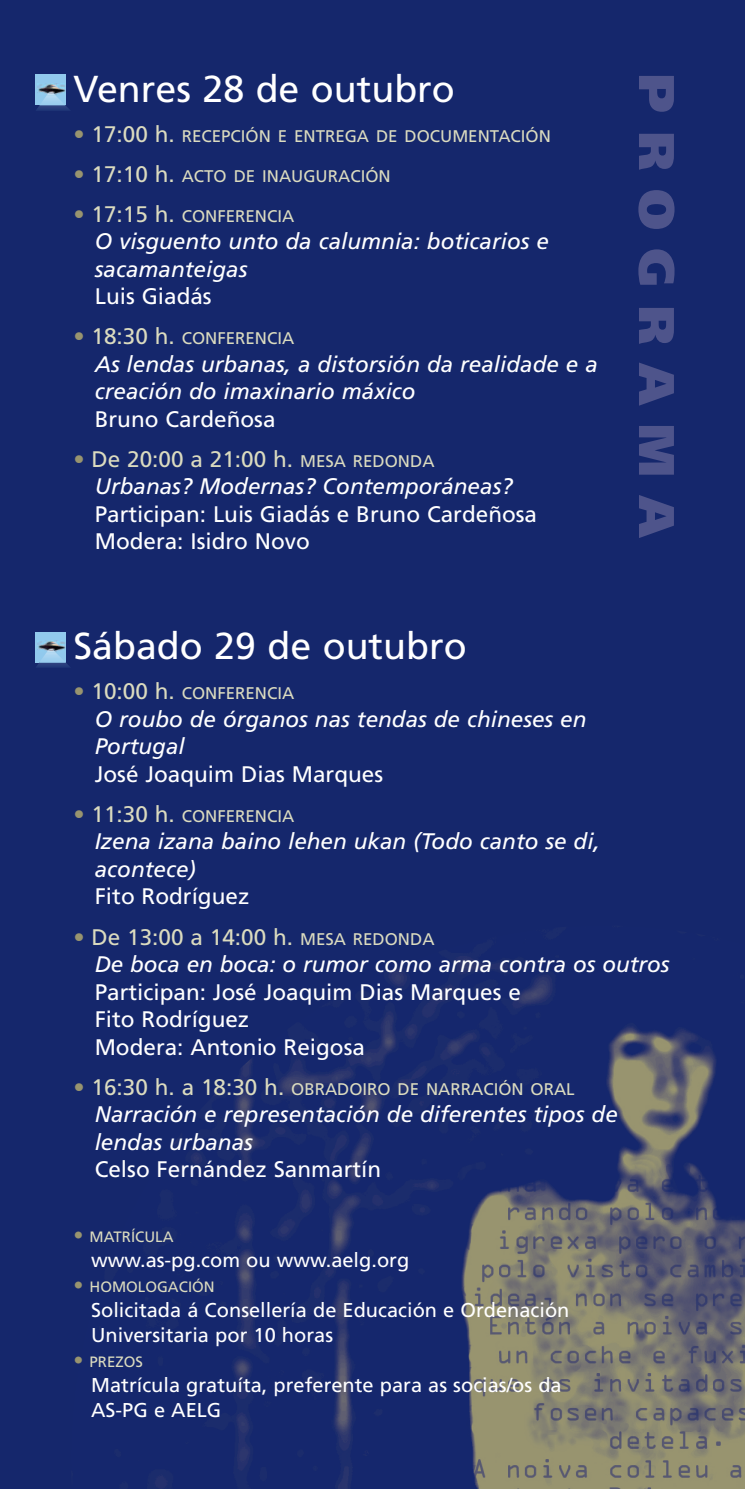
<style>
.page{position:relative;width:745px;height:1489px;background:#fff}
.page>*{position:absolute;margin:0;border:0;box-sizing:border-box;transform-origin:0 0}
.t1{font:900 50px "Frutiger";letter-spacing:.37em;color:#4e548b}
.t2{font:37.5px "Frutiger";color:#fff}
.t3{font:italic 22.5px/27.5px "Frutiger";color:#fff}
.t4{font:22.5px/27.5px "Frutiger";color:#fff}
.t5{font:20px/25px "Frutiger";color:#fff}
.t6{font:17px "Frutiger";color:#dbdbbf}
.t7{font:15px "Frutiger";color:#dbdbbf}
.s1{font-size:22.5px;color:#98946f}
.s2{font-size:22.5px}
.s3{font-style:normal;color:#98946f}
.s4{font-style:normal;color:#dbdbbf}
.s5{font-style:normal;font-size:17px;color:#dbdbbf}
.s6{font-size:20px;color:#98946f}
</style>
<div class="page">
<div style="left:0;top:0;width:744px;height:1488px;background:#15276c"></div>
<div style="left:35px;top:631px;width:31px;height:31px;background:#91c9ed"></div>
<img style="left:37px;top:640px;width:28px;height:12px">
<div style="left:35px;top:74px;width:31px;height:31px;background:#91c9ed"></div>
<img style="left:37px;top:83px;width:28px;height:12px">
<img style="left:155px;top:956px;width:589px;height:532px">
<img style="left:36px;top:105px;width:34px;height:6px">
<img style="left:42px;top:95px;width:20px;height:8px">
<svg style="left:47px;top:92px;width:8px;height:3px"></svg>
<img style="left:35px;top:662px;width:35px;height:5px">
<img style="left:42px;top:652px;width:20px;height:8px">
<svg style="left:46px;top:649px;width:10px;height:3px"></svg>
<h2 class="t2" style="left:73px;top:73px;width:382px">Venres 28 de outubro</h2>
<p class="t6" style="left:73px;top:129px;width:478px"><span class="s1">•</span> <span class="s2">17:00 h.</span> RECEPCIÓN E ENTREGA DE DOCUMENTACIÓN</p>
<p class="t6" style="left:73px;top:169px;width:318px"><span class="s1">•</span> <span class="s2">17:10 h.</span> ACTO DE INAUGURACIÓN</p>
<p class="t6" style="left:73px;top:209px;width:222px"><span class="s1">•</span> <span class="s2">17:15 h.</span> CONFERENCIA</p>
<p class="t3" style="left:95px;top:229px;width:455px">O visguento unto da calumnia: boticarios e sacamanteigas</p>
<p class="t4" style="left:95px;top:284px;width:118px">Luis Giadás</p>
<p class="t6" style="left:73px;top:331px;width:222px"><span class="s1">•</span> <span class="s2">18:30 h.</span> CONFERENCIA</p>
<p class="t3" style="left:95px;top:352px;width:504px">As lendas urbanas, a distorsión da realidade e a creación do imaxinario máxico</p>
<p class="t4" style="left:95px;top:407px;width:182px">Bruno Cardeñosa</p>
<p class="t3" style="left:95px;top:447px;width:419px;text-indent:-21px"><span class="s3">•</span> <span class="s4">De 20:00 a 21:00 h.</span> <span class="s5">MESA REDONDA<br></span>Urbanas? Modernas? Contemporáneas?</p>
<p class="t4" style="left:95px;top:502px;width:443px">Participan: Luis Giadás e Bruno Cardeñosa<br>Modera: Isidro Novo</p>
<h1 class="t1" style="left:676px;top:73px;width:467px;rotate:90deg">PROGRAMA</h1>
<h2 class="t2" style="left:73px;top:631px;width:394px">Sábado 29 de outubro</h2>
<p class="t6" style="left:73px;top:686px;width:222px"><span class="s1">•</span> <span class="s2">10:00 h.</span> CONFERENCIA</p>
<p class="t3" style="left:95px;top:707px;width:493px">O roubo de órganos nas tendas de chineses en<br>Portugal</p>
<p class="t4" style="left:95px;top:762px;width:290px">José Joaquim Dias Marques</p>
<p class="t6" style="left:73px;top:809px;width:222px"><span class="s1">•</span> <span class="s2">11:30 h.</span> CONFERENCIA</p>
<p class="t3" style="left:95px;top:829px;width:506px">Izena izana baino lehen ukan (Todo canto se di, acontece)</p>
<p class="t4" style="left:95px;top:884px;width:156px">Fito Rodríguez</p>
<p class="t3" style="left:95px;top:924px;width:576px;text-indent:-21px"><span class="s3">•</span> <span class="s4">De 13:00 a 14:00 h.</span> <span class="s5">MESA REDONDA<br></span>De boca en boca: o rumor como arma contra os outros</p>
<p class="t4" style="left:95px;top:979px;width:427px">Participan: José Joaquim Dias Marques e<br>Fito Rodríguez<br>Modera: Antonio Reigosa</p>
<p class="t6" style="left:73px;top:1081px;width:502px"><span class="s1">•</span> <span class="s2">16:30 h. a 18:30 h.</span> OBRADOIRO DE NARRACIÓN ORAL</p>
<p class="t3" style="left:95px;top:1102px;width:524px">Narración e representación de diferentes tipos de lendas urbanas</p>
<p class="t4" style="left:95px;top:1157px;width:288px">Celso Fernández Sanmartín</p>
<p class="t7" style="left:73px;top:1230px;width:101px"><span class="s6">•</span> MATRÍCULA</p>
<p class="t5" style="left:91px;top:1249px;width:319px">www.as-pg.com ou www.aelg.org</p>
<p class="t7" style="left:73px;top:1280px;width:143px"><span class="s6">•</span> HOMOLOGACIÓN</p>
<p class="t5" style="left:91px;top:1299px;width:479px">Solicitada á Consellería de Educación e Ordenación<br>Universitaria por 10 horas</p>
<p class="t7" style="left:73px;top:1355px;width:71px"><span class="s6">•</span> PREZOS</p>
<p class="t5" style="left:91px;top:1374px;width:472px">Matrícula gratuíta, preferente para as socias/os da<br>AS-PG e AELG</p>
</div>
